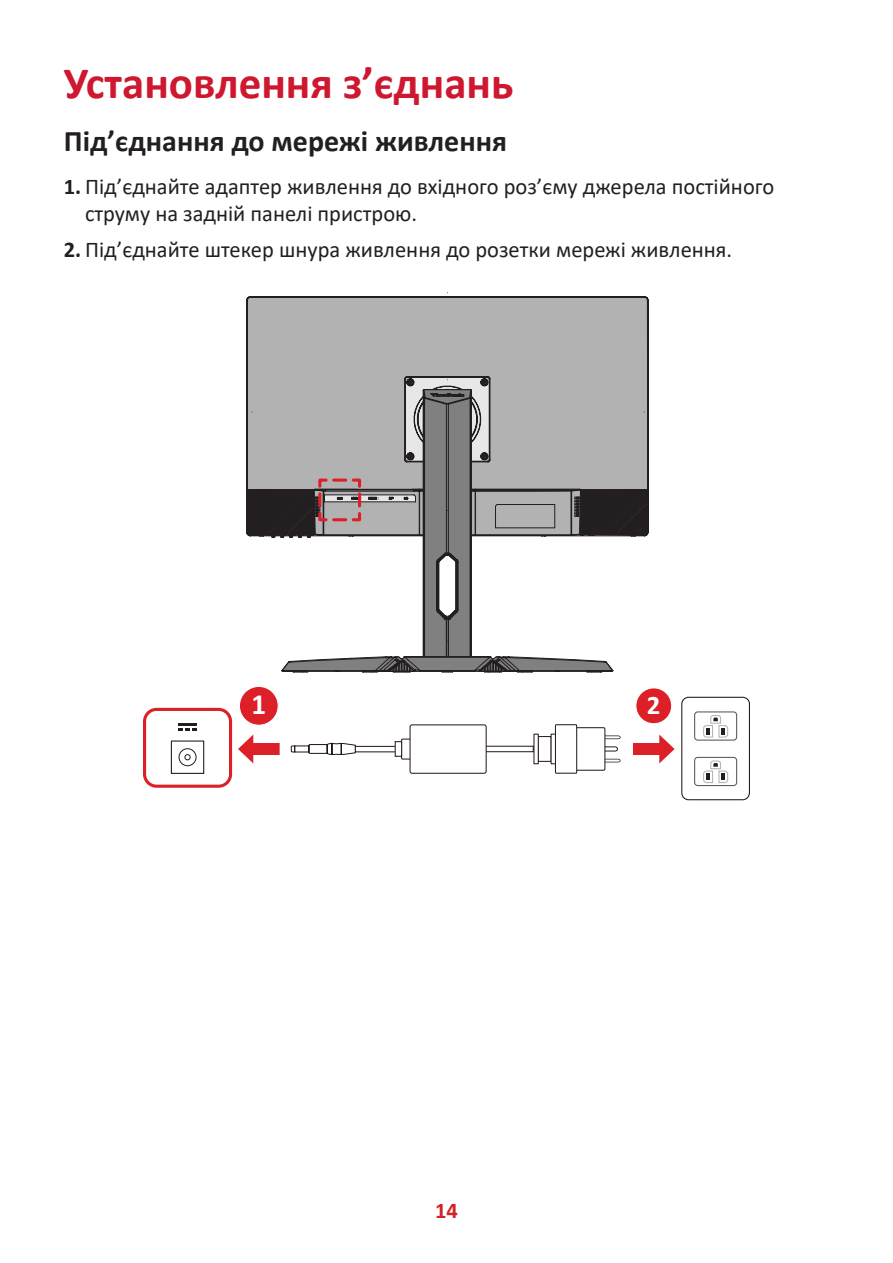
<style>
.page{position:relative;width:893px;height:1263px;background:#fff}
.page>*{position:absolute;margin:0;border:0;box-sizing:border-box;transform-origin:0 0}
.t1{font:700 45px "Calibri";color:#ce182f}
.t2{font:700 30px "Calibri";color:#231f20}
.t3{font:700 28.95px "Calibri";color:#fff}
.t4{font:700 26.85px "Calibri";color:#fff}
.t5{font:22.5px/27px "Calibri";color:#231f20}
.t6{font:700 22.5px "Calibri";color:#d1232a}
.s1{font-weight:700}
</style>
<div class="page">
<svg style="left:487px;top:724px;width:134px;height:50px"></svg>
<div style="left:401px;top:739px;width:35px;height:20px;border:1px solid #211613"></div>
<div style="left:410px;top:725px;width:76px;height:48px;background:#fff;border-radius:2px"></div>
<div style="left:410px;top:724px;width:77px;height:50px;border:1px solid #211613;border-radius:2px"></div>
<svg style="left:290px;top:741px;width:113px;height:16px"></svg>
<svg style="left:633px;top:734px;width:42px;height:30px"></svg>
<div style="left:636px;top:688px;width:36px;height:36px;background:#dd1f28;border-radius:50%"></div>
<div style="left:635px;top:687px;width:37px;height:37px;border:1px solid #fff;border-radius:50%"></div>
<div style="left:681px;top:697px;width:69px;height:103px;border:1px solid #231f20;border-radius:7px"></div>
<div style="left:694px;top:711px;width:43px;height:30px;border:1px solid #5c5c5f;border-radius:3px"></div>
<svg style="left:703px;top:715px;width:26px;height:23px"></svg>
<div style="left:694px;top:757px;width:43px;height:29px;border:1px solid #5c5c5f;border-radius:3px"></div>
<svg style="left:703px;top:760px;width:26px;height:23px"></svg>
<div style="left:143px;top:708px;width:89px;height:80px;border:3px solid #dd1f28;border-radius:12px"></div>
<svg style="left:238px;top:734px;width:42px;height:30px"></svg>
<div style="left:239px;top:686px;width:39px;height:39px;background:#dd1f28;border-radius:50%"></div>
<div style="left:239px;top:686px;width:40px;height:40px;border:1px solid #fff;border-radius:50%"></div>
<svg style="left:179px;top:724px;width:18px;height:6px"></svg>
<svg style="left:178px;top:748px;width:19px;height:18px"></svg>
<div style="left:171px;top:740px;width:33px;height:34px;border:1px solid #211e1e"></div>
<svg style="left:282px;top:642px;width:331px;height:31px"></svg>
<svg style="left:246px;top:292px;width:398px;height:350px"></svg>
<svg style="left:246px;top:380px;width:402px;height:239px"></svg>
<h1 class="t1" style="left:64px;top:51px;width:451px">Установлення з’єднань</h1>
<h2 class="t2" style="left:64px;top:120px;width:445px">Під’єднання до мережі живлення</h2>
<p class="t5" style="left:85px;top:173px;width:691px;text-indent:-21px"><span class="s1">1.</span> Під’єднайте адаптер живлення до вхідного роз’єму джерела постійного струму на задній панелі пристрою.</p>
<p class="t5" style="left:64px;top:235px;width:670px"><span class="s1">2.</span> Під’єднайте штекер шнура живлення до розетки мережі живлення.</p>
<p class="t3" style="left:251px;top:684px;width:16px">1</p>
<p class="t4" style="left:647px;top:686px;width:15px">2</p>
<p class="t6" style="left:435px;top:1194px;width:24px">14</p>
</div>
